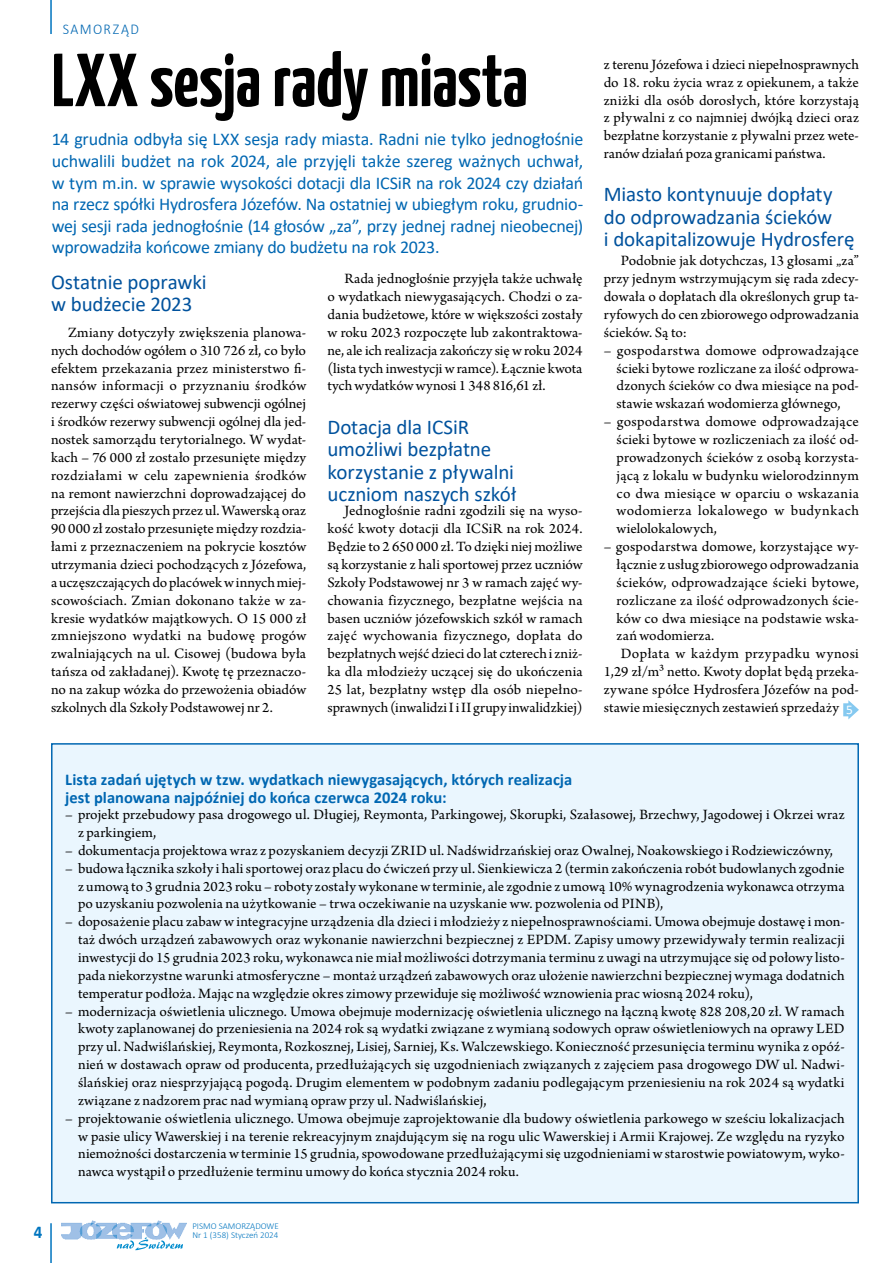
<style>
.page{position:relative;width:893px;height:1263px;background:#fff}
.page>*{position:absolute;margin:0;border:0;box-sizing:border-box;transform-origin:0 0}
.t1{font:700 75px "Yanone Kaffeesatz";letter-spacing:-.005em;color:#000}
.t2{font:21px/22.5px "Calibri";letter-spacing:-.005em;color:#00529d}
.t3{font:18px/21.6px "Calibri";letter-spacing:-.015em;color:#0067b2;text-align:justify}
.t4{font:700 18px "Calibri";color:#0075bf;scale:.94 1}
.t5{font:700 16.5px/17.9px "Calibri";color:#0067b2}
.t6{font:15px/17.9px "Arno Pro";letter-spacing:.005em;color:#000;text-align:justify}
.t7{font:15px "Arno Pro";letter-spacing:.035em;color:#000}
.t8{font:300 15px "Calibri";letter-spacing:.095em;color:#0067b2;scale:.94 1}
.t9{font:13.2px "Calibri";color:#fff}
.t10{font:300 9px/9.4px "Calibri";color:#0075bf}
</style>
<div class="page">
<div style="left:52px;top:744px;width:806px;height:459px;background:#eaf6fe"></div>
<div style="left:51px;top:743px;width:808px;height:460px;border:2px solid #0067b2"></div>
<svg style="left:843px;top:700px;width:16px;height:19px"></svg>
<img style="left:61px;top:1220px;width:126px;height:19px">
<svg style="left:117px;top:1237px;width:66px;height:13px"></svg>
<hr style="left:50px;top:1223px;width:2px;height:40px;background:#0075bf">
<hr style="left:50px;top:0;width:2px;height:34px;background:#0075bf">
<p class="t8" style="left:63px;top:20px;width:82px">SAMORZĄD</p>
<h1 class="t1" style="left:52px;top:27px;width:478px">LXX sesja rady miasta</h1>
<p class="t3" style="left:52px;top:128px;width:533px">14 grudnia odbyła się LXX sesja rady miasta. Radni nie tylko jednogłośnie uchwalili budżet na rok 2024, ale przyjęli także szereg ważnych uchwał, w tym m.in. w sprawie wysokości dotacji dla ICSiR na rok 2024 czy działań na rzecz spółki Hydrosfera Józefów. Na ostatniej w ubiegłym roku, grudnio&shy;wej sesji rada jednogłośnie (14 głosów „za”, przy jednej radnej nieobecnej) wprowadziła końcowe zmiany do budżetu na rok 2023.</p>
<h2 class="t2" style="left:51px;top:270px;width:157px">Ostatnie poprawki w budżecie 2023</h2>
<p class="t6" style="left:51px;top:324px;width:257px;text-indent:17px">Zmiany dotyczyły zwiększenia planowa&shy;nych dochodów ogółem o 310 726 zł, co było efektem przekazania przez ministerstwo fi&shy;nansów informacji o przyznaniu środków rezerwy części oświatowej subwencji ogólnej i środków rezerwy subwencji ogólnej dla jed&shy;nostek samorządu terytorialnego. W wydat&shy;kach – 76 000 zł zostało przesunięte między rozdziałami w celu zapewnienia środków na remont nawierzchni doprowadzającej do przejścia dla pieszych przez ul. Wawerską oraz 90 000 zł zostało przesunięte między rozdzia&shy;łami z przeznaczeniem na pokrycie kosztów utrzymania dzieci pochodzących z Józefowa, a uczęszczających do placówek w innych miej&shy;scowościach. Zmian dokonano także w za&shy;kresie wydatków majątkowych. O 15 000 zł zmniejszono wydatki na budowę progów zwalniających na ul. Cisowej (budowa była tańsza od zakładanej). Kwotę tę przeznaczo&shy;no na zakup wózka do przewożenia obiadów szkolnych dla Szkoły Podstawowej nr 2.</p>
<p class="t6" style="left:327px;top:271px;width:257px;text-indent:17px">Rada jednogłośnie przyjęła także uchwałę o wydatkach niewygasających. Chodzi o za&shy;dania budżetowe, które w większości zostały w roku 2023 rozpoczęte lub zakontraktowa&shy;ne, ale ich realizacja zakończy się w roku 2024 (lista tych inwestycji w ramce). Łącznie kwota tych wydatków wynosi 1 348 816,61 zł.</p>
<h2 class="t2" style="left:327px;top:415px;width:190px">Dotacja dla ICSiR umożliwi bezpłatne korzystanie z pływalni uczniom naszych szkół</h2>
<p class="t6" style="left:327px;top:503px;width:257px;text-indent:17px">Jednogłośnie radni zgodzili się na wyso&shy;kość kwoty dotacji dla ICSiR na rok 2024.<br>Będzie to 2 650 000 zł. To dzięki niej możliwe są korzystanie z hali sportowej przez uczniów Szkoły Podstawowej nr 3 w ramach zajęć wy&shy;chowania fizycznego, bezpłatne wejścia na basen uczniów józefowskich szkół w ramach zajęć wychowania fizycznego, dopłata do bezpłatnych wejść dzieci do lat czterech i zniż&shy;ka dla młodzieży uczącej się do ukończenia 25 lat, bezpłatny wstęp dla osób niepełno&shy;sprawnych (inwalidzi I i II grupy inwalidzkiej)</p>
<p class="t6" style="left:604px;top:56px;width:257px">z terenu Józefowa i dzieci niepełnosprawnych do 18. roku życia wraz z opiekunem, a także zniżki dla osób dorosłych, które korzystają z pływalni z co najmniej dwójką dzieci oraz bezpłatne korzystanie z pływalni przez wete&shy;ranów działań poza granicami państwa.</p>
<h2 class="t2" style="left:604px;top:183px;width:252px">Miasto kontynuuje dopłaty do odprowadzania ścieków<br>i dokapitalizowuje Hydrosferę</h2>
<p class="t6" style="left:604px;top:253px;width:257px;text-indent:17px">Podobnie jak dotychczas, 13 głosami „za” przy jednym wstrzymującym się rada zdecy&shy;dowała o dopłatach dla określonych grup ta&shy;ryfowych do cen zbiorowego odprowadzania ścieków. Są to:</p>
<p class="t6" style="left:617px;top:342px;width:244px;text-indent:-13px">– gospodarstwa domowe odprowadzające ścieki bytowe rozliczane za ilość odprowa&shy;dzonych ścieków co dwa miesiące na pod&shy;stawie wskazań wodomierza głównego,</p>
<p class="t6" style="left:617px;top:413px;width:244px;text-indent:-13px">– gospodarstwa domowe odprowadzające ścieki bytowe w rozliczeniach za ilość od&shy;prowadzonych ścieków z osobą korzysta&shy;jącą z lokalu w budynku wielorodzinnym co dwa miesiące w oparciu o wskazania wodomierza lokalowego w budynkach wielolokalowych,</p>
<p class="t6" style="left:604px;top:538px;width:257px">– gospodarstwa domowe, korzystające wy-</p>
<p class="t6" style="left:617px;top:556px;width:244px">łącznie z usług zbiorowego odprowadzania</p>
<p class="t6" style="left:617px;top:574px;width:244px">ścieków, odprowadzające ścieki bytowe,</p>
<p class="t6" style="left:617px;top:592px;width:244px">rozliczane za ilość odprowadzonych ście-</p>
<p class="t6" style="left:617px;top:610px;width:244px">ków co dwa miesiące na podstawie wska-</p>
<p class="t6" style="left:617px;top:628px;width:99px">zań wodomierza.</p>
<p class="t7" style="left:621px;top:645px;width:240px">Dopłata w każdym przypadku wynosi</p>
<p class="t6" style="left:604px;top:663px;width:257px">1,29 zł/m³ netto. Kwoty dopłat będą przeka-</p>
<p class="t6" style="left:604px;top:681px;width:257px">zywane spółce Hydrosfera Józefów na pod-</p>
<p class="t6" style="left:604px;top:699px;width:237px">stawie miesięcznych zestawień sprzedaży</p>
<p class="t9" style="left:846px;top:700px;width:8px">5</p>
<p class="t5" style="left:65px;top:770px;width:509px">Lista zadań ujętych w tzw. wydatkach niewygasających, których realizacja jest planowana najpóźniej do końca czerwca 2024 roku:</p>
<p class="t6" style="left:78px;top:806px;width:768px;text-indent:-13px">– projekt przebudowy pasa drogowego ul. Długiej, Reymonta, Parkingowej, Skorupki, Szałasowej, Brzechwy, Jagodowej i Okrzei wraz z parkingiem,</p>
<p class="t6" style="left:65px;top:842px;width:769px">– dokumentacja projektowa wraz z pozyskaniem decyzji ZRID ul. Nadświdrzańskiej oraz Owalnej, Noakowskiego i Rodziewiczówny,</p>
<p class="t6" style="left:78px;top:860px;width:768px;text-indent:-13px">– budowa łącznika szkoły i hali sportowej oraz placu do ćwiczeń przy ul. Sienkiewicza 2 (termin zakończenia robót budowlanych zgodnie z umową to 3 grudnia 2023 roku – roboty zostały wykonane w terminie, ale zgodnie z umową 10% wynagrodzenia wykonawca otrzyma po uzyskaniu pozwolenia na użytkowanie – trwa oczekiwanie na uzyskanie ww. pozwolenia od PINB),</p>
<p class="t6" style="left:78px;top:913px;width:768px;text-indent:-13px">– doposażenie placu zabaw w integracyjne urządzenia dla dzieci i młodzieży z niepełnosprawnościami. Umowa obejmuje dostawę i mon&shy;taż dwóch urządzeń zabawowych oraz wykonanie nawierzchni bezpiecznej z EPDM. Zapisy umowy przewidywały termin realizacji inwestycji do 15 grudnia 2023 roku, wykonawca nie miał możliwości dotrzymania terminu z uwagi na utrzymujące się od połowy listo&shy;pada niekorzystne warunki atmosferyczne – montaż urządzeń zabawowych oraz ułożenie nawierzchni bezpiecznej wymaga dodatnich temperatur podłoża. Mając na względzie okres zimowy przewiduje się możliwość wznowienia prac wiosną 2024 roku),</p>
<p class="t6" style="left:78px;top:1003px;width:768px;text-indent:-13px">– modernizacja oświetlenia ulicznego. Umowa obejmuje modernizację oświetlenia ulicznego na łączną kwotę 828 208,20 zł. W ramach kwoty zaplanowanej do przeniesienia na 2024 rok są wydatki związane z wymianą sodowych opraw oświetleniowych na oprawy LED przy ul. Nadwiślańskiej, Reymonta, Rozkosznej, Lisiej, Sarniej, Ks. Walczewskiego. Konieczność przesunięcia terminu wynika z opóź&shy;nień w dostawach opraw od producenta, przedłużających się uzgodnieniach związanych z zajęciem pasa drogowego DW ul. Nadwi&shy;ślańskiej oraz niesprzyjającą pogodą. Drugim elementem w podobnym zadaniu podlegającym przeniesieniu na rok 2024 są wydatki związane z nadzorem prac nad wymianą opraw przy ul. Nadwiślańskiej,</p>
<p class="t6" style="left:78px;top:1110px;width:768px;text-indent:-13px">– projektowanie oświetlenia ulicznego. Umowa obejmuje zaprojektowanie dla budowy oświetlenia parkowego w sześciu lokalizacjach w pasie ulicy Wawerskiej i na terenie rekreacyjnym znajdującym się na rogu ulic Wawerskiej i Armii Krajowej. Ze względu na ryzyko niemożności dostarczenia w terminie 15 grudnia, spowodowane przedłużającymi się uzgodnieniami w starostwie powiatowym, wyko&shy;nawca wystąpił o przedłużenie terminu umowy do końca stycznia 2024 roku.</p>
<p class="t4" style="left:34px;top:1220px;width:11px">4</p>
<p class="t10" style="left:192px;top:1221px;width:88px">PISMO SAMORZĄDOWE<br>Nr 1 (358) Styczeń 2024</p>
</div>
